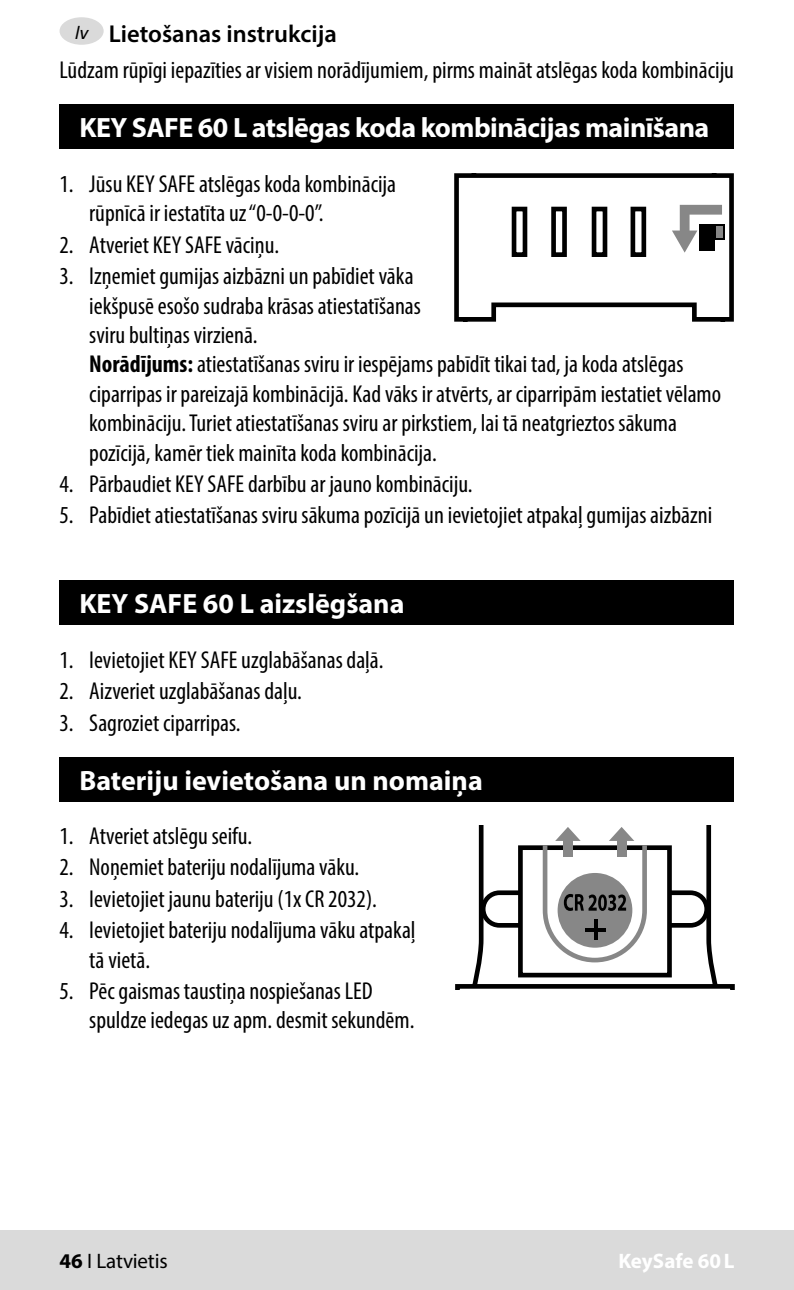
<style>
.page{position:relative;width:794px;height:1290px;background:#fff}
.page>*{position:absolute;margin:0;border:0;box-sizing:border-box;transform-origin:0 0}
.t1{font:700 28px "Myriad Pro";letter-spacing:-.005em;color:#fff}
.t2{font:condensed 24.5px/29.4px "Myriad Pro";color:#000}
.t3{font:600 24.5px "Myriad Pro";color:#000}
.t4{font:21px "Myriad Pro";letter-spacing:-.01em;color:#000}
.t5{font:700 21px "Myriad Pro";color:#fff}
.s1{font-family:"Frutiger LT Pro";font-weight:400;font-style:italic;font-size:17.5px}
.s2{font-weight:700}
</style>
<div class="page">
<div style="left:0;top:1230px;width:794px;height:60px;background:#dadada"></div>
<div style="left:60px;top:104px;width:674px;height:45px;background:#000"></div>
<div style="left:60px;top:580px;width:674px;height:45px;background:#000"></div>
<div style="left:60px;top:757px;width:674px;height:45px;background:#000"></div>
<div style="left:60px;top:17px;width:44px;height:28px;background:#dadada;border-radius:50%"></div>
<svg style="left:454px;top:174px;width:280px;height:147px"></svg>
<div style="left:591px;top:207px;width:16px;height:50px;border:5px solid #000"></div>
<div style="left:630px;top:207px;width:16px;height:50px;border:5px solid #000"></div>
<svg style="left:722px;top:224px;width:2px;height:16px"></svg>
<svg style="left:672px;top:205px;width:50px;height:48px"></svg>
<svg style="left:455px;top:827px;width:280px;height:162px"></svg>
<p class="t3" style="left:75px;top:18px;width:263px"><span class="s1">lv</span> Lietošanas instrukcija</p>
<p class="t2" style="left:60px;top:55px;width:676px">Lūdzam rūpīgi iepazīties ar visiem norādījumiem, pirms maināt atslēgas koda kombināciju</p>
<p class="t1" style="left:79px;top:109px;width:631px">KEY SAFE 60 L atslēgas koda kombinācijas mainīšana</p>
<p class="t2" style="left:89px;top:169px;width:308px;text-indent:-30px">1. Jūsu KEY SAFE atslēgas koda kombinācija rūpnīcā ir iestatīta uz “0-0-0-0”.</p>
<p class="t2" style="left:60px;top:230px;width:221px">2. Atveriet KEY SAFE vāciņu.</p>
<p class="t2" style="left:89px;top:261px;width:633px;text-indent:-30px">3. Izņemiet gumijas aizbāzni un pabīdiet vāka<br>iekšpusē esošo sudraba krāsas atiestatīšanas<br>sviru bultiņas virzienā.<br><span class="s2">Norādījums:</span> atiestatīšanas sviru ir iespējams pabīdīt tikai tad, ja koda atslēgas ciparripas ir pareizajā kombinācijā. Kad vāks ir atvērts, ar ciparripām iestatiet vēlamo kombināciju. Turiet atiestatīšanas sviru ar pirkstiem, lai tā neatgrieztos sākuma pozīcijā, kamēr tiek mainīta koda kombinācija.</p>
<p class="t2" style="left:60px;top:469px;width:415px">4. Pārbaudiet KEY SAFE darbību ar jauno kombināciju.</p>
<p class="t2" style="left:60px;top:500px;width:654px">5. Pabīdiet atiestatīšanas sviru sākuma pozīcijā un ievietojiet atpakaļ gumijas aizbāzni</p>
<p class="t1" style="left:79px;top:585px;width:326px">KEY SAFE 60 L aizslēgšana</p>
<p class="t2" style="left:60px;top:645px;width:326px">1. Ievietojiet KEY SAFE uzglabāšanas daļā.</p>
<p class="t2" style="left:60px;top:676px;width:244px">2. Aizveriet uzglabāšanas daļu.</p>
<p class="t2" style="left:60px;top:707px;width:183px">3. Sagroziet ciparripas.</p>
<p class="t1" style="left:79px;top:762px;width:405px">Bateriju ievietošana un nomaiņa</p>
<p class="t2" style="left:60px;top:821px;width:194px">1. Atveriet atslēgu seifu.</p>
<p class="t2" style="left:60px;top:852px;width:301px">2. Noņemiet bateriju nodalījuma vāku.</p>
<p class="t2" style="left:60px;top:883px;width:319px">3. Ievietojiet jaunu bateriju (1x CR 2032).</p>
<p class="t2" style="left:89px;top:915px;width:328px;text-indent:-30px">4. Ievietojiet bateriju nodalījuma vāku atpakaļ tā vietā.</p>
<p class="t2" style="left:89px;top:976px;width:326px;text-indent:-30px">5. Pēc gaismas taustiņa nospiešanas LED spuldze iedegas uz apm. desmit sekundēm.</p>
<p class="t4" style="left:60px;top:1248px;width:110px"><span class="s2">46</span> I Latvietis</p>
<p class="t5" style="left:618px;top:1247px;width:118px">KeySafe 60L</p>
</div>
